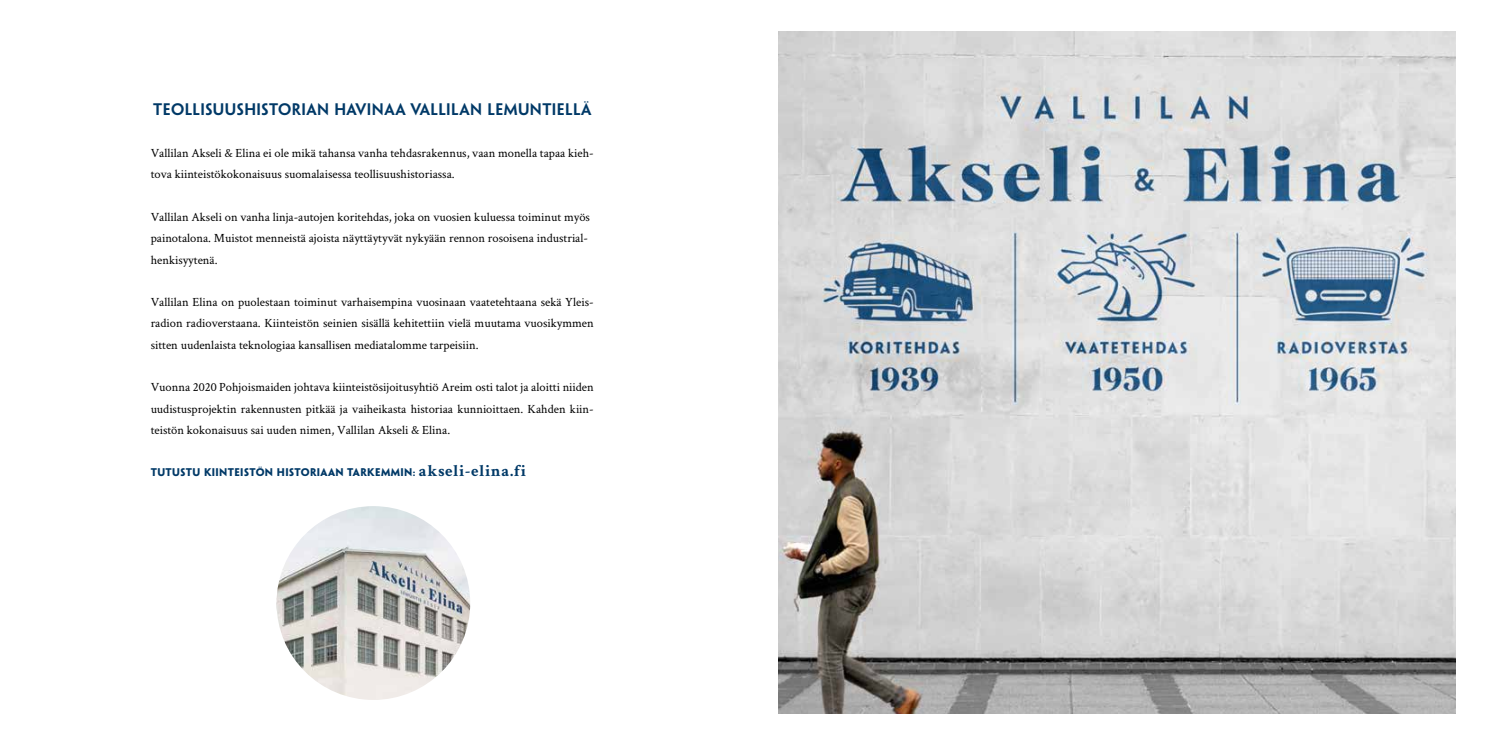
<style>
.page{position:relative;width:1489px;height:745px;background:#fff}
.page>*{position:absolute;margin:0;border:0;box-sizing:border-box;transform-origin:0 0}
.t1{font:600 15px "Penumbra Sans Std";letter-spacing:.03em;color:#003967}
.t2{font:12.5px/21.2px "Crimson Text";color:#000}
.t3{font:700 10px "Penumbra Sans Std";letter-spacing:.04em;color:#003967}
.s1{font-family:"Crimson Text";font-size:16.38px}
</style>
<div class="page">
<img style="left:778px;top:32px;width:677px;height:680px">
<img style="left:276px;top:506px;width:194px;height:193px;border-radius:97px">
<p class="t1" style="left:153px;top:99px;width:440px">TEOLLISUUSHISTORIAN HAVINAA VALLILAN LEMUNTIELLÄ</p>
<p class="t2" style="left:151px;top:142px;width:444px">Vallilan Akseli &amp; Elina ei ole mikä tahansa vanha tehdasrakennus, vaan monella tapaa kieh&shy;tova kiinteistökokonaisuus suomalaisessa teollisuushistoriassa.</p>
<p class="t2" style="left:151px;top:206px;width:441px">Vallilan Akseli on vanha linja-autojen koritehdas, joka on vuosien kuluessa toiminut myös painotalona. Muistot menneistä ajoista näyttäytyvät nykyään rennon rosoisena industrial&shy;henkisyytenä.</p>
<p class="t2" style="left:151px;top:291px;width:444px;text-align:justify">Vallilan Elina on puolestaan toiminut varhaisempina vuosinaan vaatetehtaana sekä Yleis&shy;radion radioverstaana. Kiinteistön seinien sisällä kehitettiin vielä muutama vuosikymmen sitten uudenlaista teknologiaa kansallisen mediatalomme tarpeisiin.</p>
<p class="t2" style="left:151px;top:376px;width:444px;text-align:justify">Vuonna 2020 Pohjoismaiden johtava kiinteistösijoitusyhtiö Areim osti talot ja aloitti niiden uudistusprojektin rakennusten pitkää ja vaiheikasta historiaa kunnioittaen. Kahden kiin&shy;teistön kokonaisuus sai uuden nimen, Vallilan Akseli &amp; Elina.</p>
<p class="t3" style="left:151px;top:466px;width:377px">TUTUSTU KIINTEISTÖN HISTORIAAN TARKEMMIN: <span class="s1">akseli-elina.fi</span></p>
</div>
